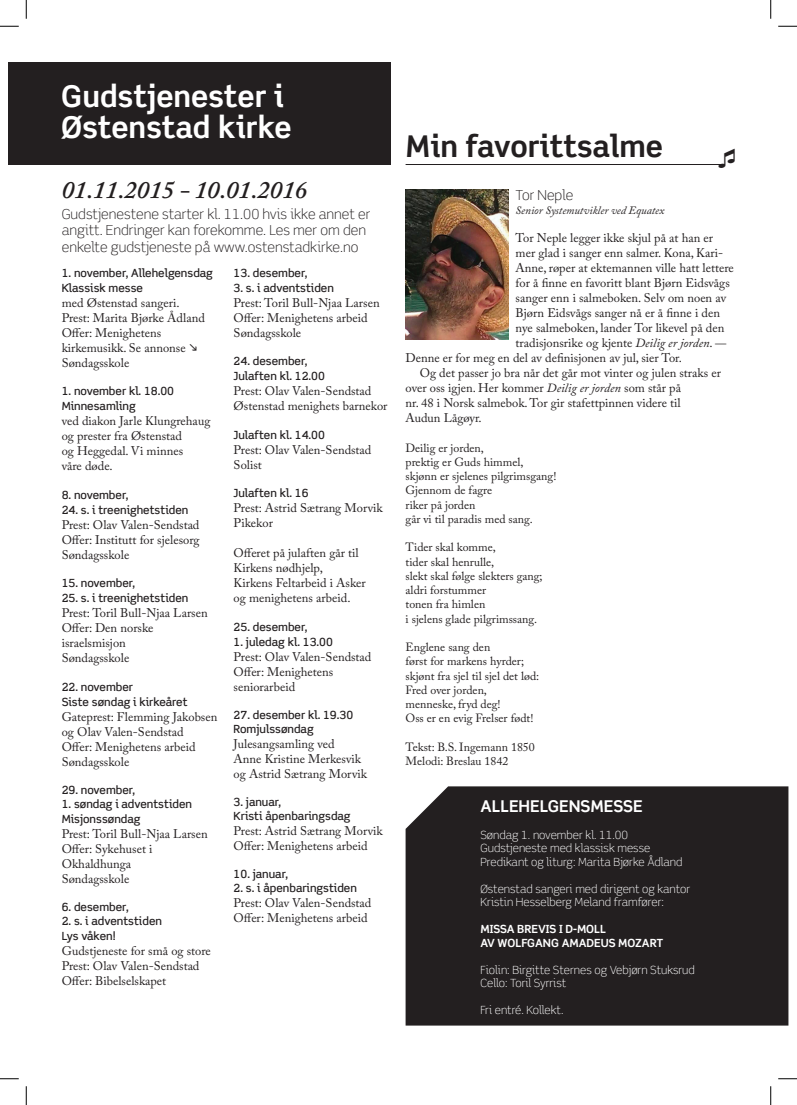
<style>
.page{position:relative;width:797px;height:1105px;background:#fff}
.page>*{position:absolute;margin:0;border:0;box-sizing:border-box;transform-origin:0 0}
.t1{font:700 30px/31.2px "Scene Alt";color:#fff}
.t2{font:700 30px "Scene Alt";color:#231f20}
.t3{font:italic 600 25px "Adobe Caslon Pro";color:#231f20}
.t4{font:700 16.25px "Scene Alt";color:#fff}
.t5{font:300 13.75px/16.5px "Scene Alt";color:#231f20}
.t6{font:12.5px/15px "Adobe Caslon Pro";color:#231f20}
.t7{font:11.88px/14.2px "Adobe Caslon Pro";color:#231f20}
.t8{font:500 11.25px/15px "Scene Alt";color:#231f20}
.t9{font:300 11.25px/13.5px "Scene Alt";color:#fff}
.t10{font:700 11.25px/13.5px "Scene Alt";color:#fff}
.t11{font:italic 11.25px "Adobe Caslon Pro";color:#231f20}
.s1{font-style:italic}
.s2{font-size:11.25px}
</style>
<div class="page">
<img style="left:405px;top:189px;width:103px;height:151px">
<hr style="left:405px;top:164px;width:316px;height:1px;background:#231f20">
<div style="left:9px;top:62px;width:382px;height:102px;background:#231f20"></div>
<div style="left:405px;top:786px;width:383px;height:239px;background:#231f20"></div>
<svg style="left:0;top:25px;width:19px;height:2px"></svg>
<svg style="left:778px;top:25px;width:19px;height:2px"></svg>
<svg style="left:0;top:1078px;width:19px;height:1px"></svg>
<svg style="left:778px;top:1078px;width:19px;height:1px"></svg>
<svg style="left:25px;top:0;width:2px;height:19px"></svg>
<svg style="left:25px;top:1086px;width:2px;height:19px"></svg>
<svg style="left:770px;top:0;width:1px;height:19px"></svg>
<svg style="left:770px;top:1086px;width:1px;height:19px"></svg>
<h1 class="t1" style="left:61px;top:80px;width:232px">Gudstjenester i<br>Østenstad kirke</h1>
<h2 class="t3" style="left:62px;top:174px;width:247px">01.11.2015 - 10.01.2016</h2>
<p class="t5" style="left:62px;top:206px;width:310px">Gudstjenestene starter kl. 11.00 hvis ikke annet er angitt. Endringer kan forekomme. Les mer om den enkelte gudstjeneste på www.ostenstadkirke.no</p>
<p class="t8" style="left:62px;top:265px;width:153px">1. november, Allehelgensdag<br>Klassisk messe</p>
<p class="t6" style="left:62px;top:295px;width:145px">med Østenstad sangeri.<br>Prest: Marita Bjørke Ådland<br>Offer: Menighetens kirkemusikk. Se annonse<br>Søndagsskole</p>
<p class="t8" style="left:62px;top:383px;width:114px">1. november kl. 18.00<br>Minnesamling</p>
<p class="t6" style="left:62px;top:413px;width:150px">ved diakon Jarle Klungrehaug og prester fra Østenstad<br>og Heggedal. Vi minnes<br>våre døde.</p>
<p class="t8" style="left:62px;top:487px;width:68px">8. november,</p>
<p class="t8" style="left:62px;top:502px;width:128px">24. s. i treenighetstiden</p>
<p class="t6" style="left:62px;top:517px;width:139px;text-align:justify">Prest: Olav Valen-Sendstad Offer: Institutt for sjelesorg Søndagsskole</p>
<p class="t8" style="left:62px;top:575px;width:75px">15. november,</p>
<p class="t8" style="left:62px;top:590px;width:128px">25. s. i treenighetstiden</p>
<p class="t6" style="left:62px;top:605px;width:147px">Prest: Toril Bull-Njaa Larsen<br>Offer: Den norske israelsmisjon<br>Søndagsskole</p>
<p class="t8" style="left:62px;top:679px;width:127px">22. november<br>Siste søndag i kirkeåret</p>
<p class="t6" style="left:62px;top:709px;width:157px">Gateprest: Flemming Jakobsen og Olav Valen-Sendstad<br>Offer: Menighetens arbeid<br>Søndagsskole</p>
<p class="t8" style="left:62px;top:782px;width:75px">29. november,</p>
<p class="t8" style="left:62px;top:796px;width:132px">1. søndag i adventstiden<br>Misjonssøndag</p>
<p class="t6" style="left:62px;top:826px;width:147px">Prest: Toril Bull-Njaa Larsen<br>Offer: Sykehuset i<br>Okhaldhunga<br>Søndagsskole</p>
<p class="t8" style="left:62px;top:899px;width:68px">6. desember,</p>
<p class="t8" style="left:62px;top:913px;width:102px">2. s. i adventstiden<br>Lys våken!</p>
<p class="t6" style="left:62px;top:943px;width:151px">Gudstjeneste for små og store<br>Prest: Olav Valen-Sendstad<br>Offer: Bibelselskapet</p>
<p class="t8" style="left:234px;top:265px;width:75px">13. desember,</p>
<p class="t8" style="left:234px;top:280px;width:102px">3. s. i adventstiden</p>
<p class="t6" style="left:234px;top:295px;width:147px">Prest: Toril Bull-Njaa Larsen<br>Offer: Menighetens arbeid<br>Søndagsskole</p>
<p class="t8" style="left:234px;top:353px;width:93px">24. desember,<br>Julaften kl. 12.00</p>
<p class="t6" style="left:234px;top:383px;width:155px">Prest: Olav Valen-Sendstad<br>Østenstad menighets barnekor</p>
<p class="t8" style="left:234px;top:427px;width:93px">Julaften kl. 14.00</p>
<p class="t6" style="left:234px;top:442px;width:139px">Prest: Olav Valen-Sendstad<br>Solist</p>
<p class="t8" style="left:234px;top:485px;width:76px">Julaften kl. 16</p>
<p class="t6" style="left:234px;top:500px;width:151px">Prest: Astrid Sætrang Morvik<br>Pikekor</p>
<p class="t6" style="left:234px;top:545px;width:134px">Offeret på julaften går til<br>Kirkens nødhjelp,<br>Kirkens Feltarbeid i Asker og menighetens arbeid.</p>
<p class="t8" style="left:234px;top:619px;width:75px">25. desember,</p>
<p class="t8" style="left:234px;top:634px;width:101px">1. juledag kl. 13.00</p>
<p class="t6" style="left:234px;top:649px;width:139px">Prest: Olav Valen-Sendstad<br>Offer: Menighetens seniorarbeid</p>
<p class="t8" style="left:234px;top:708px;width:121px;line-height:13.5px">27. desember kl. 19.30<br>Romjulssøndag</p>
<p class="t6" style="left:234px;top:736px;width:135px">Julesangsamling ved<br>Anne Kristine Merkesvik og Astrid Sætrang Morvik</p>
<p class="t8" style="left:234px;top:795px;width:118px;line-height:13.5px">3. januar,<br>Kristi åpenbaringsdag</p>
<p class="t6" style="left:234px;top:823px;width:151px">Prest: Astrid Sætrang Morvik<br>Offer: Menighetens arbeid</p>
<p class="t8" style="left:234px;top:866px;width:56px">10. januar,</p>
<p class="t8" style="left:234px;top:880px;width:125px">2. s. i åpenbaringstiden</p>
<p class="t6" style="left:234px;top:895px;width:139px">Prest: Olav Valen-Sendstad<br>Offer: Menighetens arbeid</p>
<h1 class="t2" style="left:405px;top:127px;width:259px">Min favorittsalme</h1>
<p class="t5" style="left:515px;top:187px;width:59px">Tor Neple</p>
<p class="t11" style="left:515px;top:203px;width:150px">Senior Systemutvikler ved Equatex</p>
<p class="t6" style="left:515px;top:231px;width:199px">Tor Neple legger ikke skjul på at han er</p>
<p class="t6" style="left:515px;top:246px;width:209px">mer glad i sanger enn salmer. Kona, Kari-</p>
<p class="t6" style="left:515px;top:261px;width:220px">Anne, røper at ektemannen ville hatt lettere</p>
<p class="t6" style="left:515px;top:276px;width:216px">for å finne en favoritt blant Bjørn Eidsvågs</p>
<p class="t6" style="left:515px;top:291px;width:212px">sanger enn i salmeboken. Selv om noen av</p>
<p class="t6" style="left:515px;top:306px;width:206px">Bjørn Eidsvågs sanger nå er å finne i den</p>
<p class="t6" style="left:515px;top:321px;width:210px">nye salmeboken, lander Tor likevel på den</p>
<p class="t6" style="left:515px;top:336px;width:212px">tradisjonsrike og kjente <span class="s1">Deilig er jorden</span>. <span class="s2">—</span></p>
<p class="t6" style="left:405px;top:351px;width:278px">Denne er for meg en del av definisjonen av jul, sier Tor.</p>
<p class="t6" style="left:420px;top:366px;width:303px">Og det passer jo bra når det går mot vinter og julen straks er</p>
<p class="t6" style="left:405px;top:381px;width:277px">over oss igjen. Her kommer <span class="s1">Deilig er jorden</span> som står på</p>
<p class="t6" style="left:405px;top:396px;width:277px">nr. 48 i Norsk salmebok. Tor gir stafettpinnen videre til</p>
<p class="t6" style="left:405px;top:411px;width:78px">Audun Lågøyr.</p>
<p class="t7" style="left:405px;top:440px;width:152px">Deilig er jorden,<br>prektig er Guds himmel, skjønn er sjelenes pilgrimsgang!<br>Gjennom de fagre<br>riker på jorden<br>går vi til paradis med sang.</p>
<p class="t7" style="left:405px;top:540px;width:139px">Tider skal komme,<br>tider skal henrulle,<br>slekt skal følge slekters gang; aldri forstummer<br>tonen fra himlen<br>i sjelens glade pilgrimssang.</p>
<p class="t7" style="left:405px;top:640px;width:135px">Englene sang den<br>først for markens hyrder; skjønt fra sjel til sjel det lød:<br>Fred over jorden, menneske, fryd deg!<br>Oss er en evig Frelser født!</p>
<p class="t7" style="left:405px;top:740px;width:131px">Tekst: B.S. Ingemann 1850<br>Melodi: Breslau 1842</p>
<h3 class="t4" style="left:480px;top:796px;width:164px">ALLEHELGENSMESSE</h3>
<p class="t9" style="left:480px;top:828px;width:204px">Søndag 1. november kl. 11.00<br>Gudstjeneste med klassisk messe<br>Predikant og liturg: Marita Bjørke Ådland</p>
<p class="t9" style="left:480px;top:882px;width:211px">Østenstad sangeri med dirigent og kantor<br>Kristin Hesselberg Meland framfører:</p>
<p class="t10" style="left:480px;top:922px;width:184px">MISSA BREVIS I D-MOLL<br>AV WOLFGANG AMADEUS MOZART</p>
<p class="t9" style="left:480px;top:963px;width:216px">Fiolin: Birgitte Sternes og Vebjørn Stuksrud<br>Cello: Toril Syrrist</p>
<p class="t9" style="left:480px;top:1004px;width:85px">Fri entré. Kollekt.</p>
</div>
